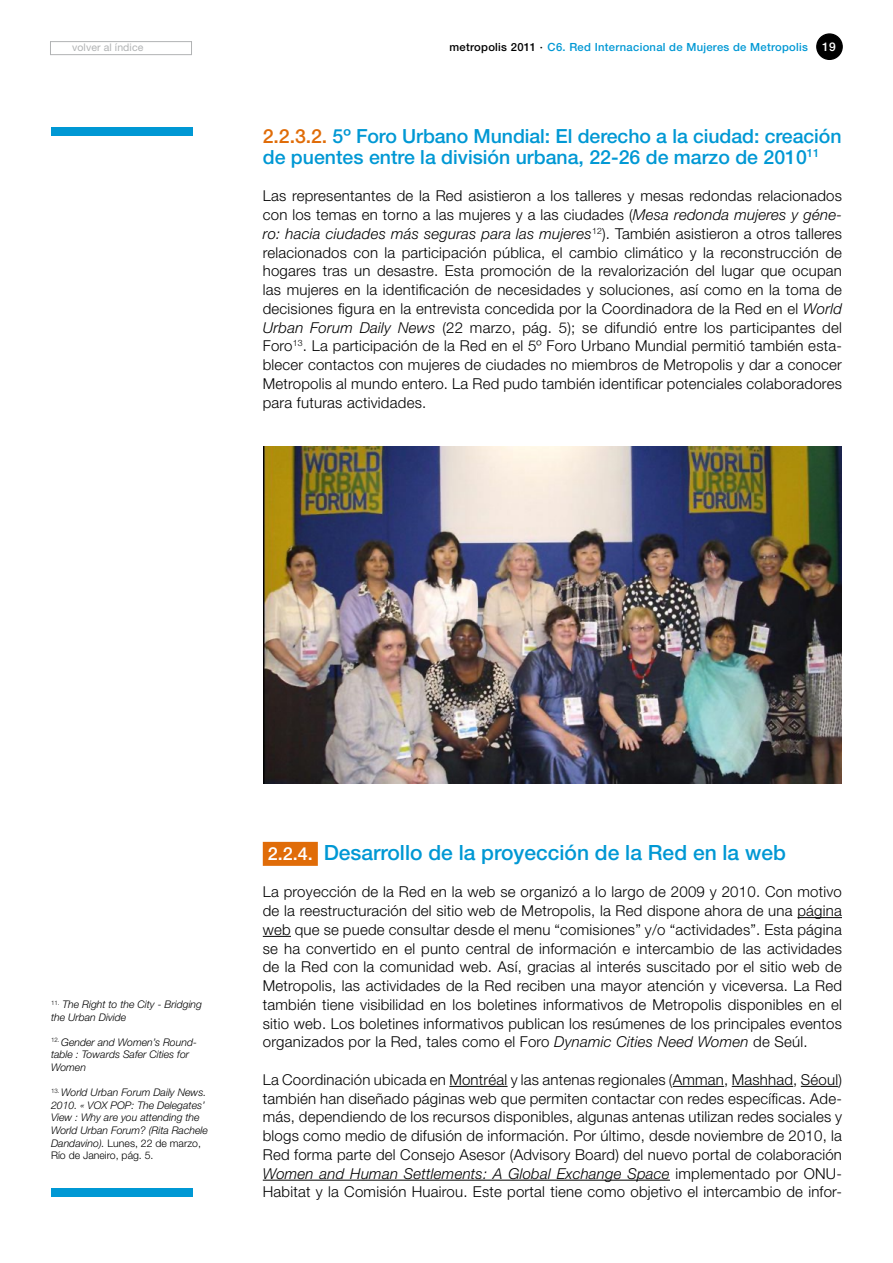
<style>
.page{position:relative;width:893px;height:1263px;background:#fff}
.page>*{position:absolute;margin:0;border:0;box-sizing:border-box;transform-origin:0 0}
.t1{font:500 21px "Helvetica Neue LT";color:#0098d4}
.t2{font:500 19.5px/21px "Helvetica Neue LT";letter-spacing:-.005em;color:#0098d4}
.t3{font:300 15px/18.8px "Helvetica Neue LT";letter-spacing:.015em;color:#000;text-align:justify}
.t4{font:500 11.25px "Helvetica Neue LT";letter-spacing:.025em;color:#0098d4}
.t5{font:italic 300 10.5px/12.6px "Helvetica Neue LT";color:#000}
.t6{font:10.5px "Helvetica Neue LT";letter-spacing:.01em;color:#b1b3b4}
.s1{color:#000}
.s2{font-size:12px;color:#fff}
.s3{color:#e06c08}
.s4{font-style:italic}
.s5{font-style:normal}
.s6{font-size:18px;color:#fff}
</style>
<div class="page">
<div style="left:817px;top:34px;width:25px;height:25px;background:#000;border-radius:50%"></div>
<div style="left:816px;top:33px;width:27px;height:27px;border:1px solid #000;border-radius:50%"></div>
<div style="left:51px;top:128px;width:141px;height:8px;background:#0098d4"></div>
<div style="left:50px;top:41px;width:142px;height:14px;border:1px solid #b1b3b4"></div>
<div style="left:51px;top:1188px;width:141px;height:8px;background:#0098d4"></div>
<div style="left:263px;top:842px;width:55px;height:24px;background:#e06c08"></div>
<hr style="left:797px;top:917px;width:45px;height:1px;background:#000">
<svg style="left:263px;top:936px;width:28px;height:1px"></svg>
<hr style="left:449px;top:1086px;width:59px;height:1px;background:#000">
<hr style="left:673px;top:1086px;width:51px;height:1px;background:#000">
<hr style="left:732px;top:1086px;width:61px;height:1px;background:#000">
<hr style="left:801px;top:1086px;width:37px;height:1px;background:#000">
<hr style="left:263px;top:1180px;width:407px;height:1px;background:#000">
<img style="left:264px;top:446px;width:578px;height:337px">
<p class="t6" style="left:72px;top:41px;width:73px">volver al índice</p>
<p class="t4" style="left:450px;top:40px;width:388px"><span class="s1">metropolis 2011 ·</span> C6. Red Internacional de Mujeres de Metropolis <span class="s2">19</span></p>
<h2 class="t2" style="left:263px;top:125px;width:580px"><span class="s3">2.2.3.2.</span> 5º Foro Urbano Mundial: El derecho a la ciudad: creación de puentes entre la división urbana, 22-26 de marzo de 2010<sup>11</sup></h2>
<p class="t3" style="left:263px;top:186px;width:581px">Las representantes de la Red asistieron a los talleres y mesas redondas relacionados con los temas en torno a las mujeres y a las ciudades (<span class="s4">Mesa redonda mujeres y géne&shy;ro: hacia ciudades más seguras para las mujeres</span><sup>12</sup>). También asistieron a otros talleres relacionados con la participación pública, el cambio climático y la reconstrucción de hogares tras un desastre. Esta promoción de la revalorización del lugar que ocupan las mujeres en la identificación de necesidades y soluciones, así como en la toma de decisiones figura en la entrevista concedida por la Coordinadora de la Red en el <span class="s4">World Urban Forum Daily News</span> (22 marzo, pág. 5); se difundió entre los participantes del Foro<sup>13</sup>. La participación de la Red en el 5º Foro Urbano Mundial permitió también esta&shy;blecer contactos con mujeres de ciudades no miembros de Metropolis y dar a conocer Metropolis al mundo entero. La Red pudo también identificar potenciales colaboradores para futuras actividades.</p>
<p class="t5" style="left:51px;top:998px;width:153px"><sup>11.</sup> The Right to the City - Bridging the Urban Divide</p>
<p class="t5" style="left:51px;top:1036px;width:147px"><sup>12.</sup> Gender and Women’s Round&shy;table : Towards Safer Cities for<br>Women</p>
<p class="t5" style="left:51px;top:1086px;width:158px"><sup>13.</sup> World Urban Forum Daily News.<br>2010. « VOX POP: The Delegates’<br>View : Why are you attending the<br>World Urban Forum? (Rita Rachele<br>Dandavino). <span class="s5">Lunes, 22 de marzo,<br>Río de Janeiro, pág. 5.</span></p>
<h1 class="t1" style="left:268px;top:840px;width:520px"><span class="s6">2.2.4.</span> Desarrollo de la proyección de la Red en la web</h1>
<p class="t3" style="left:263px;top:882px;width:581px">La proyección de la Red en la web se organizó a lo largo de 2009 y 2010. Con motivo de la reestructuración del sitio web de Metropolis, la Red dispone ahora de una página web que se puede consultar desde el menu “comisiones” y/o “actividades”. Esta página se ha convertido en el punto central de información e intercambio de las actividades de la Red con la comunidad web. Así, gracias al interés suscitado por el sitio web de Metropolis, las actividades de la Red reciben una mayor atención y viceversa. La Red también tiene visibilidad en los boletines informativos de Metropolis disponibles en el sitio web. Los boletines informativos publican los resúmenes de los principales eventos organizados por la Red, tales como el Foro <span class="s4">Dynamic Cities Need Women</span> de Seúl.</p>
<p class="t3" style="left:263px;top:1070px;width:581px">La Coordinación ubicada en Montréal y las antenas regionales (Amman, Mashhad, Séoul) también han diseñado páginas web que permiten contactar con redes específicas. Ade&shy;más, dependiendo de los recursos disponibles, algunas antenas utilizan redes sociales y blogs como medio de difusión de información. Por último, desde noviembre de 2010, la Red forma parte del Consejo Asesor (Advisory Board) del nuevo portal de colaboración <span class="s4">Women and Human Settlements: A Global Exchange Space</span> implementado por ONU-Habitat y la Comisión Huairou. Este portal tiene como objetivo el intercambio de infor-</p>
</div>
